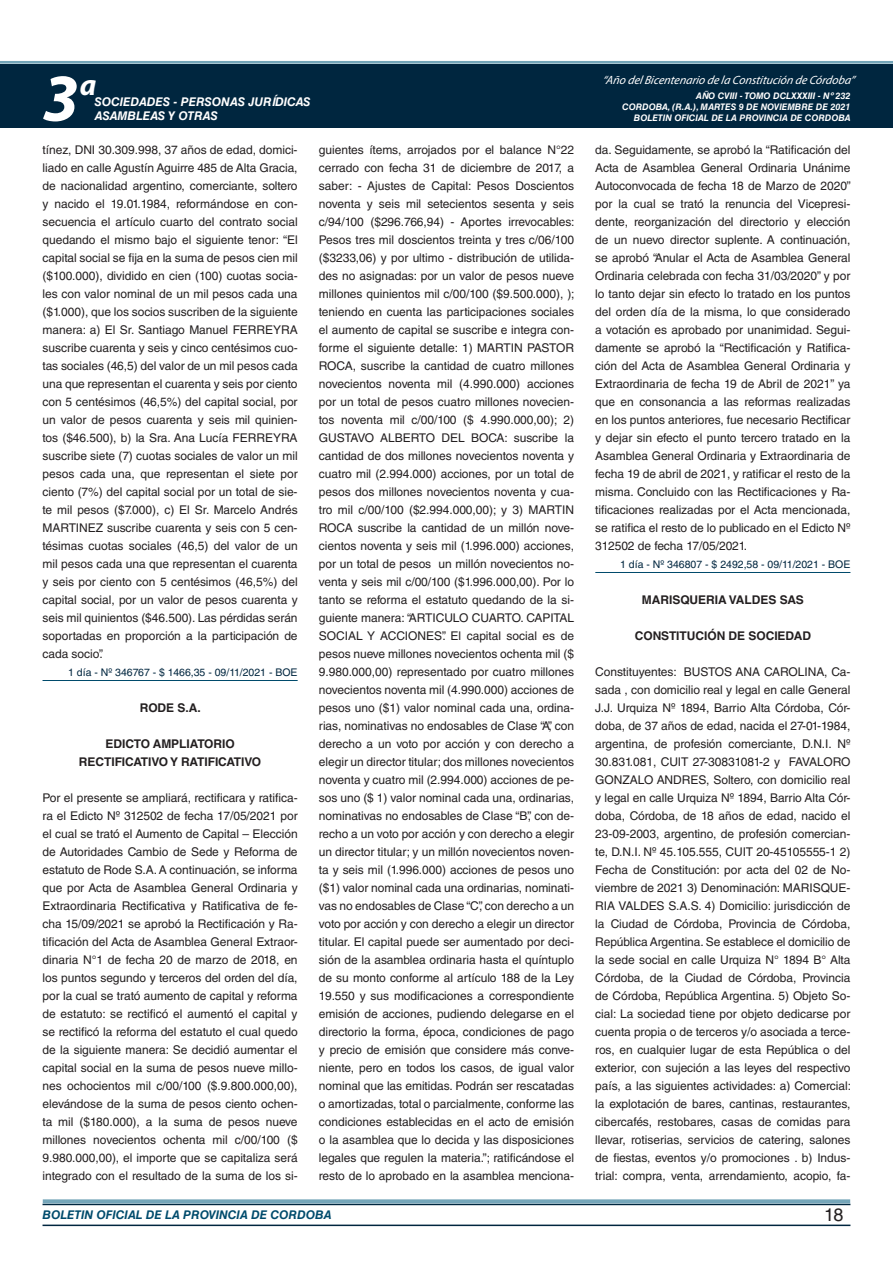
<style>
.page{position:relative;width:893px;height:1263px;background:#fff}
.page>*{position:absolute;margin:0;border:0;box-sizing:border-box;transform-origin:0 0}
.t1{font:italic 700 67.5px "Myriad Pro";color:#fff}
.t2{font:italic 700 30px "Myriad Pro";color:#fff}
.t3{font:18px "Helvetica LT Std";color:#231f20}
.t4{font:12px/18px "Helvetica LT Std";letter-spacing:-.005em;color:#231f20;text-align:justify}
.t5{font:700 12px "Helvetica LT Std";letter-spacing:-.005em;color:#231f20}
.t6{font:italic 12px "Myriad Pro";color:#fff}
.t7{font:italic 700 12px "Helvetica LT Std";color:#fff}
.t8{font:italic 700 12px "Helvetica LT Std";color:#004b6c}
.t9{font:10.5px "Helvetica LT Std";color:#00263f}
.t10{font:italic 700 9px/10.8px "Helvetica LT Std";color:#fff;text-align:right}
</style>
<div class="page">
<div style="left:0;top:61px;width:893px;height:6px;background:#fff;opacity:.75"></div>
<div style="left:0;top:64px;width:893px;height:64px;background:#00263f"></div>
<hr style="left:43px;top:1224px;width:807px;height:2px;background:#00263f">
<div style="left:42px;top:1198px;width:809px;height:8px;background:#fff;opacity:.75"></div>
<hr style="left:43px;top:680px;width:255px;height:1px;background:#004b6c">
<hr style="left:595px;top:572px;width:255px;height:1px;background:#004b6c">
<h1 class="t1" style="left:43px;top:54px;width:38px">3</h1>
<h2 class="t2" style="left:80px;top:66px;width:18px">a</h2>
<p class="t7" style="left:95px;top:94px;width:217px">SOCIEDADES - PERSONAS JURÍDICAS</p>
<p class="t7" style="left:95px;top:109px;width:125px">ASAMBLEAS Y OTRAS</p>
<p class="t6" style="left:603px;top:72px;width:254px">“Año delBicentenario de la Constitución de Córdoba”</p>
<p class="t10" style="left:622px;top:91px;width:230px">AÑO CVIII - TOMO DCLXXXIII - Nº 232<br>CORDOBA, (R.A.), MARTES 9 DE NOVIEMBRE DE 2021<br>BOLETIN OFICIAL DE LA PROVINCIA DE CORDOBA</p>
<p class="t4" style="left:43px;top:141px;width:257px">tínez, DNI 30.309.998, 37 años de edad, domici&shy;liado en calle Agustín Aguirre 485 de Alta Gracia, de nacionalidad argentino, comerciante, soltero y nacido el 19.01.1984, reformándose en con&shy;secuencia el artículo cuarto del contrato social quedando el mismo bajo el siguiente tenor: “El capital social se fija en la suma de pesos cien mil ($100.000), dividido en cien (100) cuotas socia&shy;les con valor nominal de un mil pesos cada una ($1.000), que los socios suscriben de la siguiente manera: a) El Sr. Santiago Manuel FERREYRA suscribe cuarenta y seis y cinco centésimos cuo&shy;tas sociales (46,5) del valor de un mil pesos cada una que representan el cuarenta y seis por ciento con 5 centésimos (46,5%) del capital social, por un valor de pesos cuarenta y seis mil quinien&shy;tos ($46.500), b) la Sra. Ana Lucía FERREYRA suscribe siete (7) cuotas sociales de valor un mil pesos cada una, que representan el siete por ciento (7%) del capital social por un total de sie&shy;te mil pesos ($7.000), c) El Sr. Marcelo Andrés MARTINEZ suscribe cuarenta y seis con 5 cen&shy;tésimas cuotas sociales (46,5) del valor de un mil pesos cada una que representan el cuarenta y seis por ciento con 5 centésimos (46,5%) del capital social, por un valor de pesos cuarenta y seis mil quinientos ($46.500). Las pérdidas serán soportadas en proporción a la participación de cada socio”.</p>
<p class="t9" style="left:68px;top:666px;width:231px">1 día - Nº 346767 - $ 1466,35 - 09/11/2021 - BOE</p>
<p class="t5" style="left:140px;top:700px;width:62px">RODE S.A.</p>
<p class="t5" style="left:105px;top:736px;width:16px">EDICTO</p>
<p class="t5" style="left:153px;top:736px;width:9px">AMPLIATORIO</p>
<p class="t5" style="left:79px;top:754px;width:17px">RECTIFICATIVO</p>
<p class="t5" style="left:170px;top:754px;width:28px">Y RATIFICATIVO</p>
<p class="t4" style="left:43px;top:789px;width:257px">Por el presente se ampliará, rectificara y ratifica&shy;ra el Edicto Nº 312502 de fecha 17/05/2021 por el cual se trató el Aumento de Capital – Elección de Autoridades Cambio de Sede y Reforma de estatuto de Rode S.A. A continuación, se informa que por Acta de Asamblea General Ordinaria y Extraordinaria Rectificativa y Ratificativa de fe&shy;cha 15/09/2021 se aprobó la Rectificación y Ra&shy;tificación del Acta de Asamblea General Extraor&shy;dinaria N°1 de fecha 20 de marzo de 2018, en los puntos segundo y terceros del orden del día, por la cual se trató aumento de capital y reforma de estatuto: se rectificó el aumentó el capital y se rectificó la reforma del estatuto el cual quedo de la siguiente manera: Se decidió aumentar el capital social en la suma de pesos nueve millo&shy;nes ochocientos mil c/00/100 ($.9.800.000,00), elevándose de la suma de pesos ciento ochen&shy;ta mil ($180.000), a la suma de pesos nueve millones novecientos ochenta mil c/00/100 ($ 9.980.000,00), el importe que se capitaliza será integrado con el resultado de la suma de los si-</p>
<p class="t4" style="left:319px;top:141px;width:257px">guientes ítems, arrojados por el balance N°22 cerrado con fecha 31 de diciembre de 2017, a saber: - Ajustes de Capital: Pesos Doscientos noventa y seis mil setecientos sesenta y seis c/94/100 ($296.766,94) - Aportes irrevocables:<br>Pesos tres mil doscientos treinta y tres c/06/100 ($3233,06) y por ultimo - distribución de utilida&shy;des no asignadas: por un valor de pesos nueve millones quinientos mil c/00/100 ($9.500.000), ); teniendo en cuenta las participaciones sociales el aumento de capital se suscribe e integra con&shy;forme el siguiente detalle: 1) MARTIN PASTOR ROCA, suscribe la cantidad de cuatro millones novecientos noventa mil (4.990.000) acciones por un total de pesos cuatro millones novecien&shy;tos noventa mil c/00/100 ($ 4.990.000,00); 2)<br>GUSTAVO ALBERTO DEL BOCA: suscribe la cantidad de dos millones novecientos noventa y cuatro mil (2.994.000) acciones, por un total de pesos dos millones novecientos noventa y cua&shy;tro mil c/00/100 ($2.994.000,00); y 3) MARTIN ROCA suscribe la cantidad de un millón nove&shy;cientos noventa y seis mil (1.996.000) acciones, por un total de pesos un millón novecientos no&shy;venta y seis mil c/00/100 ($1.996.000,00). Por lo tanto se reforma el estatuto quedando de la si&shy;guiente manera: “ARTICULO CUARTO. CAPITAL SOCIAL Y ACCIONES”. El capital social es de pesos nueve millones novecientos ochenta mil ($ 9.980.000,00) representado por cuatro millones novecientos noventa mil (4.990.000) acciones de pesos uno ($1) valor nominal cada una, ordina&shy;rias, nominativas no endosables de Clase “A”, con derecho a un voto por acción y con derecho a elegir un director titular; dos millones novecientos noventa y cuatro mil (2.994.000) acciones de pe&shy;sos uno ($ 1) valor nominal cada una, ordinarias, nominativas no endosables de Clase “B”, con de&shy;recho a un voto por acción y con derecho a elegir un director titular; y un millón novecientos noven&shy;ta y seis mil (1.996.000) acciones de pesos uno ($1) valor nominal cada una ordinarias, nominati&shy;vas no endosables de Clase “C”, con derecho a un voto por acción y con derecho a elegir un director titular. El capital puede ser aumentado por deci&shy;sión de la asamblea ordinaria hasta el quíntuplo de su monto conforme al artículo 188 de la Ley 19.550 y sus modificaciones a correspondiente emisión de acciones, pudiendo delegarse en el directorio la forma, época, condiciones de pago y precio de emisión que considere más conve&shy;niente, pero en todos los casos, de igual valor nominal que las emitidas. Podrán ser rescatadas o amortizadas, total o parcialmente, conforme las condiciones establecidas en el acto de emisión o la asamblea que lo decida y las disposiciones legales que regulen la materia.”; ratificándose el resto de lo aprobado en la asamblea menciona-</p>
<p class="t4" style="left:595px;top:141px;width:257px">da. Seguidamente, se aprobó la “Ratificación del Acta de Asamblea General Ordinaria Unánime Autoconvocada de fecha 18 de Marzo de 2020” por la cual se trató la renuncia del Vicepresi&shy;dente, reorganización del directorio y elección de un nuevo director suplente. A continuación, se aprobó “Anular el Acta de Asamblea General Ordinaria celebrada con fecha 31/03/2020” y por lo tanto dejar sin efecto lo tratado en los puntos del orden día de la misma, lo que considerado a votación es aprobado por unanimidad. Segui&shy;damente se aprobó la “Rectificación y Ratifica&shy;ción del Acta de Asamblea General Ordinaria y Extraordinaria de fecha 19 de Abril de 2021” ya que en consonancia a las reformas realizadas en los puntos anteriores, fue necesario Rectificar y dejar sin efecto el punto tercero tratado en la Asamblea General Ordinaria y Extraordinaria de fecha 19 de abril de 2021, y ratificar el resto de la misma. Concluido con las Rectificaciones y Ra&shy;tificaciones realizadas por el Acta mencionada, se ratifica el resto de lo publicado en el Edicto Nº 312502 de fecha 17/05/2021.</p>
<p class="t9" style="left:620px;top:558px;width:232px">1 día - Nº 346807 - $ 2492,58 - 09/11/2021 - BOE</p>
<p class="t5" style="left:642px;top:592px;width:163px">MARISQUERIA VALDES SAS</p>
<p class="t5" style="left:635px;top:628px;width:17px">CONSTITUCIÓN</p>
<p class="t5" style="left:729px;top:628px;width:37px">DE SOCIEDAD</p>
<p class="t4" style="left:595px;top:663px;width:257px">Constituyentes: BUSTOS ANA CAROLINA, Ca&shy;sada , con domicilio real y legal en calle General J.J. Urquiza Nº 1894, Barrio Alta Córdoba, Cór&shy;doba, de 37 años de edad, nacida el 27-01-1984, argentina, de profesión comerciante, D.N.I. Nº 30.831.081, CUIT 27-30831081-2 y FAVALORO GONZALO ANDRES, Soltero, con domicilio real y legal en calle Urquiza Nº 1894, Barrio Alta Cór&shy;doba, Córdoba, de 18 años de edad, nacido el 23-09-2003, argentino, de profesión comercian&shy;te, D.N.I. Nº 45.105.555, CUIT 20-45105555-1 2)<br>Fecha de Constitución: por acta del 02 de No&shy;viembre de 2021 3) Denominación: MARISQUE-RIA VALDES S.A.S. 4) Domicilio: jurisdicción de la Ciudad de Córdoba, Provincia de Córdoba, República Argentina. Se establece el domicilio de la sede social en calle Urquiza N° 1894 B° Alta Córdoba, de la Ciudad de Córdoba, Provincia de Córdoba, República Argentina. 5) Objeto So&shy;cial: La sociedad tiene por objeto dedicarse por cuenta propia o de terceros y/o asociada a terce&shy;ros, en cualquier lugar de esta República o del exterior, con sujeción a las leyes del respectivo país, a las siguientes actividades: a) Comercial: la explotación de bares, cantinas, restaurantes, cibercafés, restobares, casas de comidas para llevar, rotiserias, servicios de catering, salones de fiestas, eventos y/o promociones . b) Indus&shy;trial: compra, venta, arrendamiento, acopio, fa-</p>
<p class="t8" style="left:43px;top:1208px;width:290px">BOLETIN OFICIAL DE LA PROVINCIA DE CORDOBA</p>
<h3 class="t3" style="left:824px;top:1204px;width:21px">18</h3>
</div>
